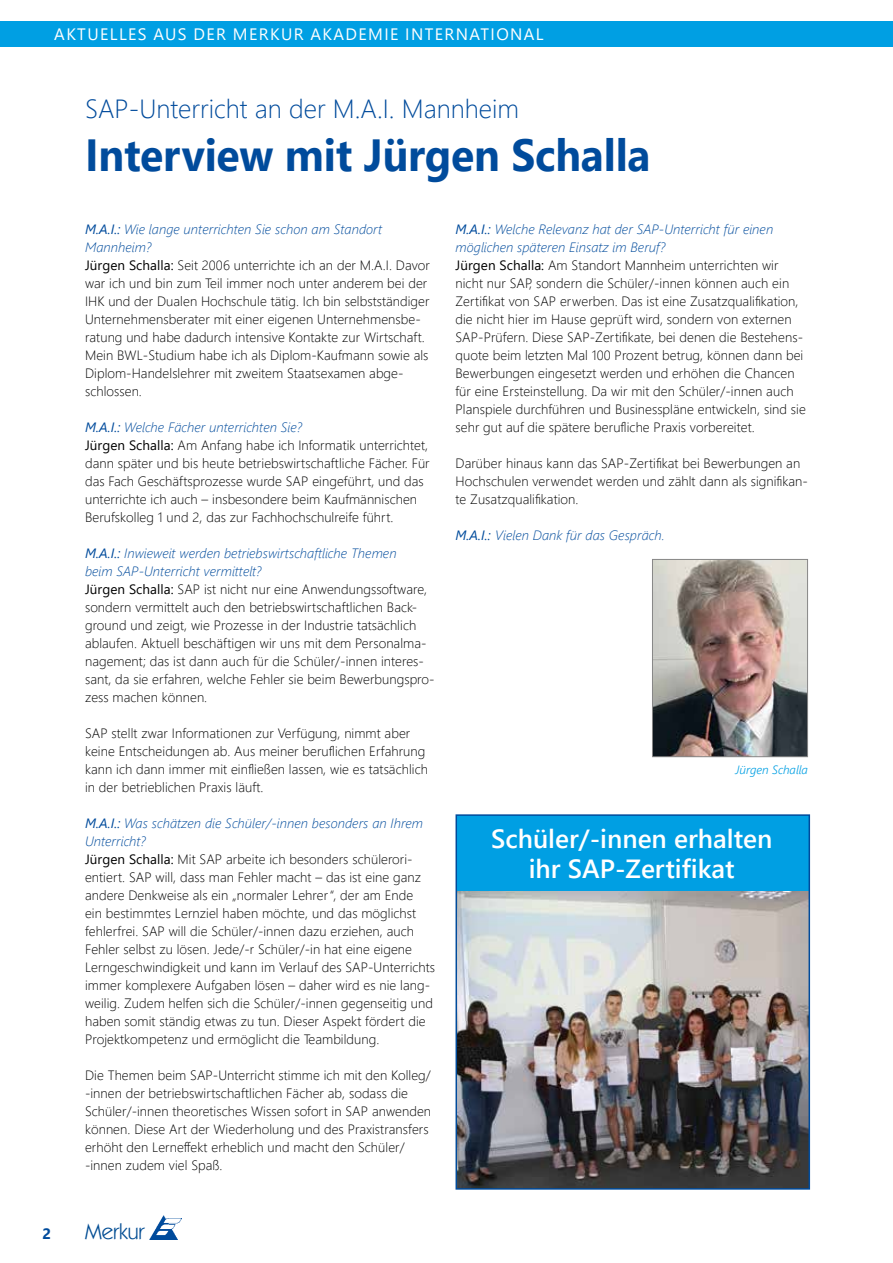
<style>
.page{position:relative;width:893px;height:1263px;background:#fff}
.page>*{position:absolute;margin:0;border:0;box-sizing:border-box;transform-origin:0 0}
.t1{font:700 45px "Segoe UI";letter-spacing:-.005em;color:#004b9c;scale:.95 1}
.t2{font:600 26.25px/30px "Segoe UI";color:#fff;text-align:center}
.t3{font:300 26.25px "Segoe UI";color:#004b9c}
.t4{font:22.05px "Kabel IT Cby BT";color:#004c93}
.t5{font:16.5px "Segoe UI";letter-spacing:.085em;color:#fff}
.t6{font:700 15px "Segoe UI";color:#004b9c}
.t7{font:300 13.5px/18px "Segoe UI";letter-spacing:.005em;color:#000}
.t8{font:italic 300 13.5px "Segoe UI";letter-spacing:.005em;color:#004b9c}
.t9{font:italic 300 12px "Segoe UI";color:#009fe3}
.s1{font-weight:400;font-style:italic;color:#004b9c}
.s2{font-style:italic;color:#004b9c}
.s3{font-weight:400}
</style>
<div class="page">
<div style="left:0;top:21px;width:893px;height:26px;background:#009fe3"></div>
<img style="left:150px;top:1216px;width:32px;height:23px">
<div style="left:456px;top:815px;width:353px;height:374px;background:#009fe3"></div>
<img style="left:458px;top:891px;width:349px;height:296px">
<div style="left:455px;top:814px;width:355px;height:376px;border:2px solid #004b9c"></div>
<img style="left:654px;top:561px;width:152px;height:194px">
<div style="left:652px;top:559px;width:156px;height:198px;border:1px solid #878787"></div>
<p class="t5" style="left:54px;top:18px;width:491px">AKTUELLES AUS DER MERKUR AKADEMIE INTERNATIONAL</p>
<h2 class="t3" style="left:85px;top:84px;width:436px">SAP-Unterricht an der M.A.I. Mannheim</h2>
<h1 class="t1" style="left:85px;top:113px;width:597px">Interview mit Jürgen Schalla</h1>
<p class="t7" style="left:85px;top:219px;width:346px"><span class="s1">M.A.I.:</span> <span class="s2">Wie lange unterrichten Sie schon am Standort Mannheim?<br></span><span class="s3">Jürgen Schalla:</span> Seit 2006 unterrichte ich an der M.A.I. Davor war ich und bin zum Teil immer noch unter anderem bei der IHK und der Dualen Hochschule tätig. Ich bin selbstständiger Unternehmensberater mit einer eigenen Unternehmensbe&shy;ratung und habe dadurch intensive Kontakte zur Wirtschaft.<br>Mein BWL-Studium habe ich als Diplom-Kaufmann sowie als Diplom-Handelslehrer mit zweitem Staatsexamen abge&shy;schlossen.</p>
<p class="t7" style="left:85px;top:417px;width:346px"><span class="s1">M.A.I.:</span> <span class="s2">Welche Fächer unterrichten Sie?<br></span><span class="s3">Jürgen Schalla:</span> Am Anfang habe ich Informatik unterrichtet, dann später und bis heute betriebswirtschaftliche Fächer. Für das Fach Geschäftsprozesse wurde SAP eingeführt, und das unterrichte ich auch – insbesondere beim Kaufmännischen Berufskolleg 1 und 2, das zur Fachhochschulreife führt.</p>
<p class="t7" style="left:85px;top:543px;width:351px"><span class="s1">M.A.I.:</span> <span class="s2">Inwieweit werden betriebswirtschaftliche Themen<br>beim SAP-Unterricht vermittelt?<br></span><span class="s3">Jürgen Schalla:</span> SAP ist nicht nur eine Anwendungssoftware, sondern vermittelt auch den betriebswirtschaftlichen Back&shy;ground und zeigt, wie Prozesse in der Industrie tatsächlich ablaufen. Aktuell beschäftigen wir uns mit dem Personalma&shy;nagement; das ist dann auch für die Schüler/-innen interes&shy;sant, da sie erfahren, welche Fehler sie beim Bewerbungspro&shy;zess machen können.</p>
<p class="t7" style="left:85px;top:723px;width:344px">SAP stellt zwar Informationen zur Verfügung, nimmt aber keine Entscheidungen ab. Aus meiner beruflichen Erfahrung kann ich dann immer mit einfließen lassen, wie es tatsächlich in der betrieblichen Praxis läuft.</p>
<p class="t7" style="left:85px;top:813px;width:352px"><span class="s1">M.A.I.:</span> <span class="s2">Was schätzen die Schüler/-innen besonders an Ihrem Unterricht?<br></span><span class="s3">Jürgen Schalla:</span> Mit SAP arbeite ich besonders schülerori&shy;entiert. SAP will, dass man Fehler macht – das ist eine ganz andere Denkweise als ein „normaler Lehrer“, der am Ende<br>ein bestimmtes Lernziel haben möchte, und das möglichst fehlerfrei. SAP will die Schüler/-innen dazu erziehen, auch Fehler selbst zu lösen. Jede/-r Schüler/-in hat eine eigene Lerngeschwindigkeit und kann im Verlauf des SAP-Unterrichts immer komplexere Aufgaben lösen – daher wird es nie lang&shy;weilig. Zudem helfen sich die Schüler/-innen gegenseitig und haben somit ständig etwas zu tun. Dieser Aspekt fördert die Projektkompetenz und ermöglicht die Teambildung.</p>
<p class="t7" style="left:85px;top:1065px;width:348px">Die Themen beim SAP-Unterricht stimme ich mit den Kolleg/ -innen der betriebswirtschaftlichen Fächer ab, sodass die Schüler/-innen theoretisches Wissen sofort in SAP anwenden können. Diese Art der Wiederholung und des Praxistransfers erhöht den Lerneffekt erheblich und macht den Schüler/ -innen zudem viel Spaß.</p>
<p class="t6" style="left:43px;top:1219px;width:10px">2</p>
<h3 class="t4" style="left:85px;top:1217px;width:61px">Merkur</h3>
<p class="t7" style="left:455px;top:219px;width:352px"><span class="s1">M.A.I.:</span> <span class="s2">Welche Relevanz hat der SAP-Unterricht für einen möglichen späteren Einsatz im Beruf?<br></span><span class="s3">Jürgen Schalla:</span> Am Standort Mannheim unterrichten wir nicht nur SAP, sondern die Schüler/-innen können auch ein Zertifikat von SAP erwerben. Das ist eine Zusatzqualifikation, die nicht hier im Hause geprüft wird, sondern von externen SAP-Prüfern. Diese SAP-Zertifikate, bei denen die Bestehens&shy;quote beim letzten Mal 100 Prozent betrug, können dann bei Bewerbungen eingesetzt werden und erhöhen die Chancen für eine Ersteinstellung. Da wir mit den Schüler/-innen auch Planspiele durchführen und Businesspläne entwickeln, sind sie sehr gut auf die spätere berufliche Praxis vorbereitet.</p>
<p class="t7" style="left:455px;top:453px;width:354px">Darüber hinaus kann das SAP-Zertifikat bei Bewerbungen an<br>Hochschulen verwendet werden und zählt dann als signifikan&shy;te Zusatzqualifikation.</p>
<p class="t8" style="left:455px;top:522px;width:211px"><span class="s3">M.A.I.:</span> Vielen Dank für das Gespräch.</p>
<p class="t9" style="left:735px;top:758px;width:74px">Jürgen Schalla</p>
<h2 class="t2" style="left:491px;top:821px;width:283px">Schüler/-innen erhalten ihr SAP-Zertifikat</h2>
</div>
